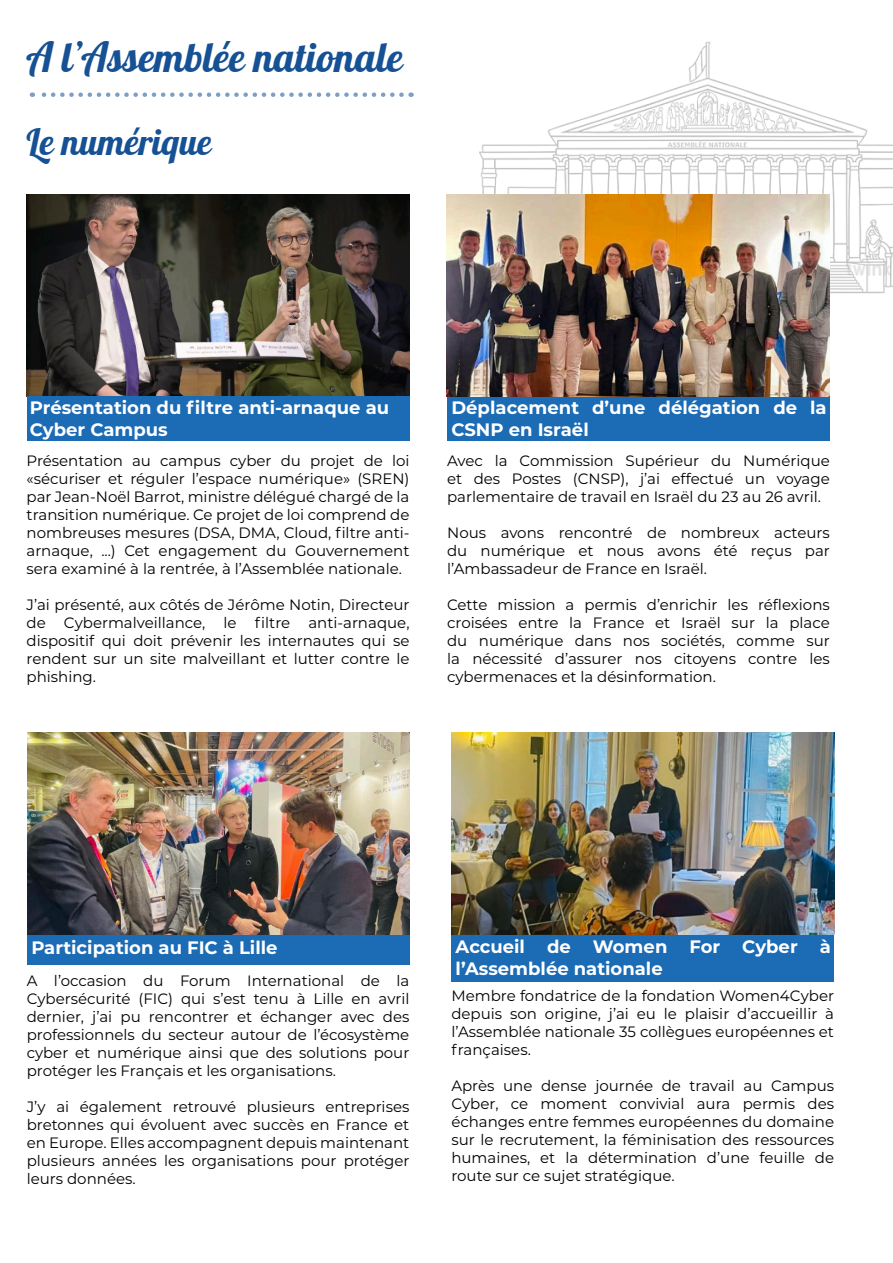
<style>
.page{position:relative;width:893px;height:1263px;background:#fff}
.page>*{position:absolute;margin:0;border:0;box-sizing:border-box;transform-origin:0 0}
.t1{font:40.5px "Pattaya";color:#155194}
.t2{font:36px "Pattaya";color:#155194}
.t3{font:700 18px/21.6px "Montserrat";color:#fff}
.t4{font:15px/18px "Montserrat";color:#000;text-align:justify}
</style>
<div class="page">
<svg style="left:32px;top:92px;width:370px;height:5px"></svg>
<div style="left:447px;top:396px;width:383px;height:45px;background:#1b6bb5"></div>
<img style="left:27px;top:194px;width:382px;height:202px">
<div style="left:27px;top:396px;width:382px;height:45px;background:#1b6bb5"></div>
<img style="left:27px;top:733px;width:383px;height:202px">
<div style="left:27px;top:935px;width:382px;height:29px;background:#1b6bb5"></div>
<img style="left:479px;top:41px;width:414px;height:259px">
<div style="left:451px;top:935px;width:383px;height:47px;background:#1b6bb5"></div>
<img style="left:451px;top:733px;width:383px;height:202px">
<img style="left:446px;top:194px;width:383px;height:202px">
<p class="t1" style="left:26px;top:31px;width:378px">A l’Assemblée nationale</p>
<p class="t2" style="left:27px;top:118px;width:187px">Le numérique</p>
<p class="t3" style="left:30px;top:396px;width:361px">Présentation du filtre anti-arnaque au</p>
<p class="t3" style="left:30px;top:417px;width:140px">Cyber Campus</p>
<p class="t4" style="left:27px;top:452px;width:384px">Présentation au campus cyber du projet de loi «sécuriser et réguler l’espace numérique» (SREN) par Jean-Noël Barrot, ministre délégué chargé de la transition numérique. Ce projet de loi comprend de nombreuses mesures (DSA, DMA, Cloud, filtre anti&shy;arnaque, ...) Cet engagement du Gouvernement sera examiné à la rentrée, à l’Assemblée nationale.</p>
<p class="t4" style="left:27px;top:596px;width:384px">J’ai présenté, aux côtés de Jérôme Notin, Directeur de Cybermalveillance, le filtre anti-arnaque, dispositif qui doit prévenir les internautes qui se rendent sur un site malveillant et lutter contre le phishing.</p>
<p class="t3" style="left:451px;top:396px;width:377px">Déplacement d’une délégation de la<br>CSNP en Israël</p>
<p class="t4" style="left:447px;top:452px;width:384px">Avec la Commission Supérieur du Numérique et des Postes (CNSP), j’ai effectué un voyage parlementaire de travail en Israël du 23 au 26 avril.</p>
<p class="t4" style="left:447px;top:524px;width:384px">Nous avons rencontré de nombreux acteurs du numérique et nous avons été reçus par l’Ambassadeur de France en Israël.</p>
<p class="t4" style="left:447px;top:596px;width:384px">Cette mission a permis d’enrichir les réflexions croisées entre la France et Israël sur la place du numérique dans nos sociétés, comme sur la nécessité d’assurer nos citoyens contre les cybermenaces et la désinformation.</p>
<p class="t3" style="left:31px;top:935px;width:248px">Participation au FIC à Lille</p>
<p class="t4" style="left:27px;top:971px;width:384px">A l’occasion du Forum International de la Cybersécurité (FIC) qui s’est tenu à Lille en avril dernier, j’ai pu rencontrer et échanger avec des professionnels du secteur autour de l’écosystème cyber et numérique ainsi que des solutions pour protéger les Français et les organisations.</p>
<p class="t4" style="left:27px;top:1097px;width:384px">J’y ai également retrouvé plusieurs entreprises bretonnes qui évoluent avec succès en France et en Europe. Elles accompagnent depuis maintenant plusieurs années les organisations pour protéger leurs données.</p>
<p class="t3" style="left:456px;top:935px;width:377px">Accueil de Women For Cyber à l’Assemblée nationale</p>
<p class="t4" style="left:451px;top:986px;width:384px">Membre fondatrice de la fondation Women4Cyber depuis son origine, j’ai eu le plaisir d’accueillir à l’Assemblée nationale 35 collègues européennes et françaises.</p>
<p class="t4" style="left:451px;top:1076px;width:384px">Après une dense journée de travail au Campus Cyber, ce moment convivial aura permis des échanges entre femmes européennes du domaine sur le recrutement, la féminisation des ressources humaines, et la détermination d’une feuille de route sur ce sujet stratégique.</p>
</div>
